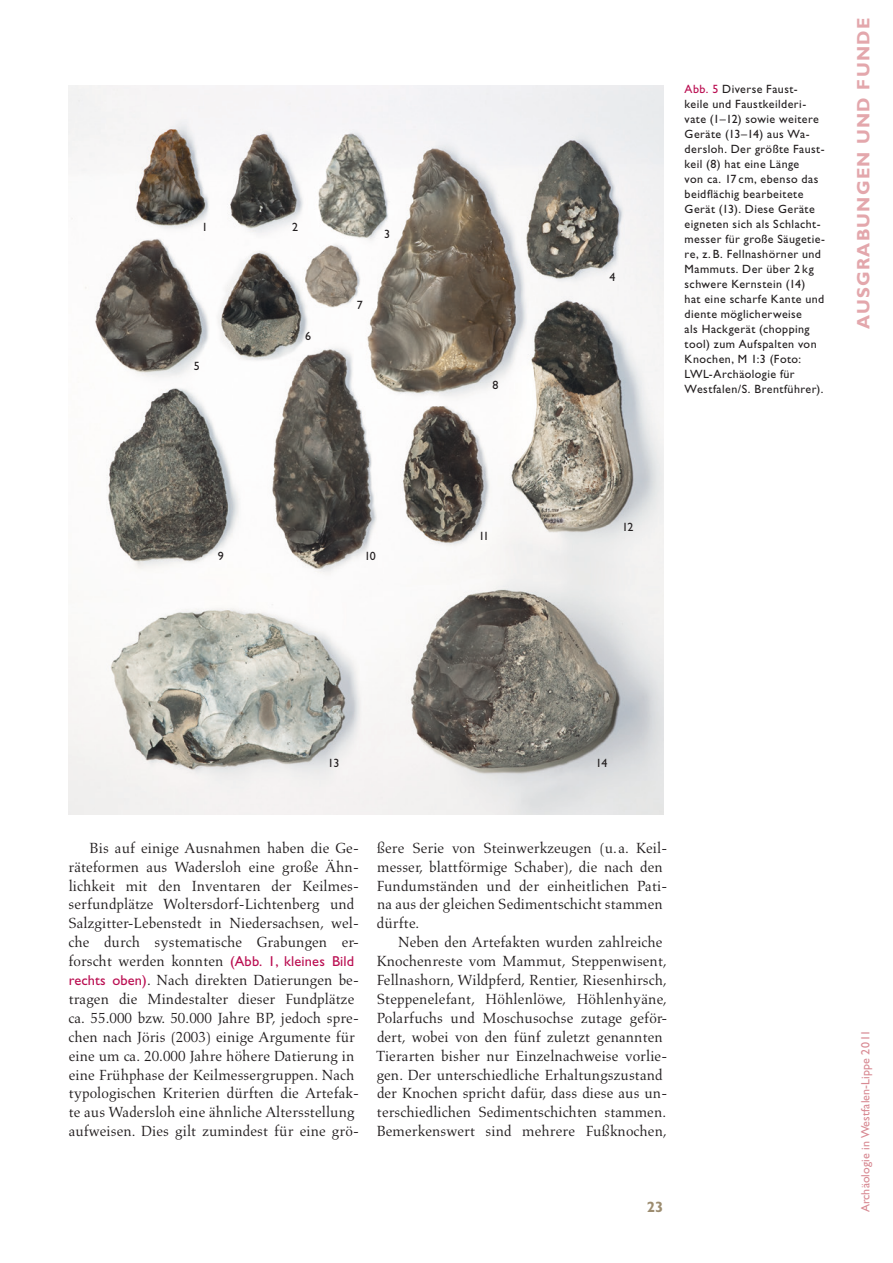
<style>
.page{position:relative;width:893px;height:1263px;background:#fff}
.page>*{position:absolute;margin:0;border:0;box-sizing:border-box;transform-origin:0 0}
.t1{font:18px "Gill Sans Std Bold 2";letter-spacing:.07em;color:#e3a7ac}
.t2{font:15px/18.9px "Aldus LT Std";letter-spacing:.005em;color:#231f20}
.t3{font:15px "Gill Sans Std Bold 16";color:#9c8c6f}
.t4{font:12px/15px "Gill Sans Std 25";letter-spacing:.035em;color:#231f20}
.t5{font:12px "Gill Sans Std 2";letter-spacing:.01em;color:#d88a93}
.s1{color:#ba0e51}
.s2{font-family:"Gill Sans Std 25";font-size:14.4px;color:#ba0e51}
</style>
<div class="page">
<img style="left:68px;top:85px;width:595px;height:730px">
<p class="t4" style="left:202px;top:219px;width:7px">1</p>
<p class="t4" style="left:292px;top:219px;width:7px">2</p>
<p class="t4" style="left:194px;top:358px;width:7px">5</p>
<p class="t4" style="left:305px;top:329px;width:7px">6</p>
<p class="t4" style="left:384px;top:226px;width:7px">3</p>
<p class="t4" style="left:357px;top:298px;width:7px">7</p>
<p class="t4" style="left:218px;top:548px;width:7px">9</p>
<p class="t4" style="left:364px;top:548px;width:13px">10</p>
<p class="t4" style="left:492px;top:377px;width:7px">8</p>
<p class="t4" style="left:479px;top:529px;width:12px">11</p>
<p class="t4" style="left:609px;top:269px;width:7px">4</p>
<p class="t4" style="left:622px;top:519px;width:13px">12</p>
<p class="t4" style="left:685px;top:82px;width:142px"><span class="s1">Abb. 5</span> Diverse Faust-<br>keile und Faustkeilderi&shy;vate (1–12) sowie weitere<br>Geräte (13–14) aus Wa&shy;dersloh. Der größte Faust&shy;keil (8) hat eine Länge<br>von ca. 17 cm, ebenso das beidflächig bearbeitete<br>Gerät (13). Diese Geräte eigneten sich als Schlacht&shy;messer für große Säugetie&shy;re, z. B. Fellnashörner und<br>Mammuts. Der über 2 kg schwere Kernstein (14)<br>hat eine scharfe Kante und diente möglicherweise<br>als Hackgerät (chopping tool) zum Aufspalten von<br>Knochen, M 1:3 (Foto:<br>LWL-Archäologie für<br>Westfalen/S. Brentführer).</p>
<p class="t1" style="left:853px;top:329px;width:312px;rotate:-90deg">AUSGRABUNGEN UND FUNDE</p>
<p class="t4" style="left:328px;top:755px;width:13px">13</p>
<p class="t4" style="left:596px;top:755px;width:13px">14</p>
<p class="t2" style="left:68px;top:838px;width:292px;text-indent:21px">Bis auf einige Ausnahmen haben die Ge&shy;räteformen aus Wadersloh eine große Ähn&shy;lichkeit mit den Inventaren der Keilmes&shy;serfundplätze Woltersdorf-Lichtenberg und Salzgitter-Lebenstedt in Niedersachsen, wel&shy;che durch systematische Grabungen er&shy;forscht werden konnten <span class="s2">(Abb. 1, kleines Bild rechts oben)</span>. Nach direkten Datierungen be&shy;tragen die Mindestalter dieser Fundplätze ca. 55.000 bzw. 50.000 Jahre BP, jedoch spre&shy;chen nach Jöris (2003) einige Argumente für eine um ca. 20.000 Jahre höhere Datierung in eine Frühphase der Keilmessergruppen. Nach typologischen Kriterien dürften die Artefak&shy;te aus Wadersloh eine ähnliche Altersstellung aufweisen. Dies gilt zumindest für eine grö-</p>
<p class="t2" style="left:377px;top:838px;width:292px">ßere Serie von Steinwerkzeugen (u.a. Keil&shy;messer, blattförmige Schaber), die nach den Fundumständen und der einheitlichen Pati&shy;na aus der gleichen Sedimentschicht stammen dürfte.</p>
<p class="t2" style="left:376px;top:933px;width:293px;text-indent:22px">Neben den Artefakten wurden zahlreiche Knochenreste vom Mammut, Steppenwisent, Fellnashorn, Wildpferd, Rentier, Riesenhirsch, Steppenelefant, Höhlenlöwe, Höhlenhyäne, Polarfuchs und Moschusochse zutage geför&shy;dert, wobei von den fünf zuletzt genannten Tierarten bisher nur Einzelnachweise vorlie&shy;gen. Der unterschiedliche Erhaltungszustand der Knochen spricht dafür, dass diese aus un&shy;terschiedlichen Sedimentschichten stammen.<br>Bemerkenswert sind mehrere Fußknochen,</p>
<p class="t3" style="left:647px;top:1198px;width:18px">23</p>
<p class="t5" style="left:859px;top:1212px;width:184px;rotate:-90deg">Archäologie in Westfalen-Lippe 2011</p>
</div>
